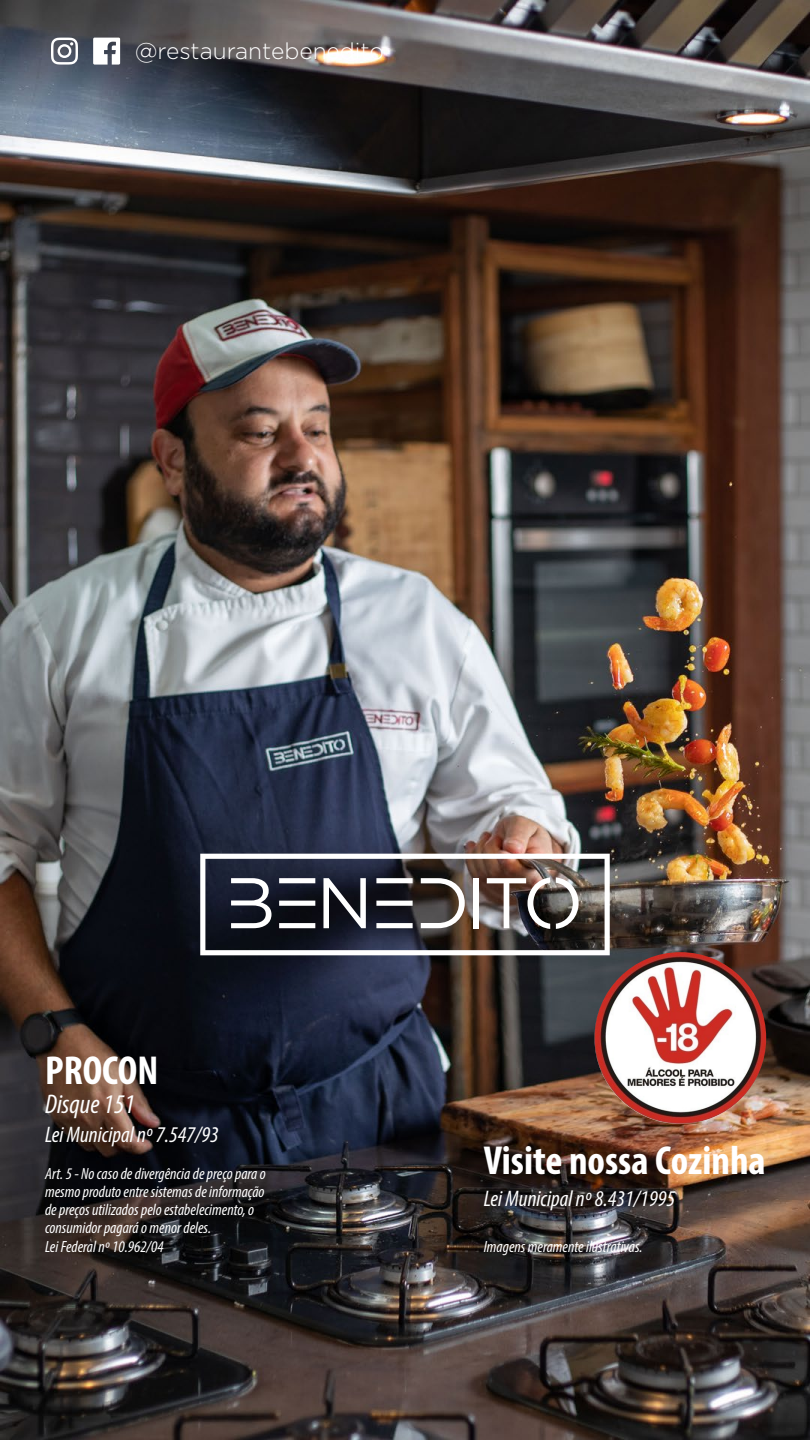
<style>
.page{position:relative;width:810px;height:1440px;background:#fff}
.page>*{position:absolute;margin:0;border:0;box-sizing:border-box;transform-origin:0 0}
.t1{font:700 condensed 40.58px "Myriad Pro";color:#fff}
.t2{font:italic condensed 27.08px "Myriad Pro";color:#fff}
.t3{font:300 22.8px "Gotham";color:#fff}
.t4{font:italic condensed 22.58px "Myriad Pro";color:#fff}
.t5{font:italic condensed 16.27px/18.3px "Myriad Pro";color:#fff}
</style>
<div class="page">
<img style="left:0;top:0;width:810px;height:1440px">
<svg style="left:200px;top:854px;width:410px;height:101px"></svg>
<svg style="left:93px;top:38px;width:27px;height:27px"></svg>
<svg style="left:51px;top:38px;width:27px;height:27px"></svg>
<img style="left:594px;top:952px;width:172px;height:172px;border-radius:86px">
<h3 class="t3" style="left:135px;top:36px;width:250px">@restaurantebenedito</h3>
<h1 class="t1" style="left:45px;top:1046px;width:115px">PROCON</h1>
<h2 class="t2" style="left:45px;top:1088px;width:91px">Disque 151</h2>
<h3 class="t4" style="left:45px;top:1121px;width:175px">Lei Municipal nº 7.547/93</h3>
<p class="t5" style="left:45px;top:1164px;width:222px">Art. 5 - No caso de divergência de preço para o mesmo produto entre sistemas de informação de preços utilizados pelo estabelecimento, o consumidor pagará o menor deles.<br>Lei Federal nº 10.962/04</p>
<h1 class="t1" style="left:484px;top:1135px;width:283px">Visite nossa Cozinha</h1>
<h3 class="t4" style="left:484px;top:1185px;width:193px">Lei Municipal nº 8.431/1995</h3>
<p class="t5" style="left:484px;top:1238px;width:160px">Imagens meramente ilustrativas.</p>
</div>
